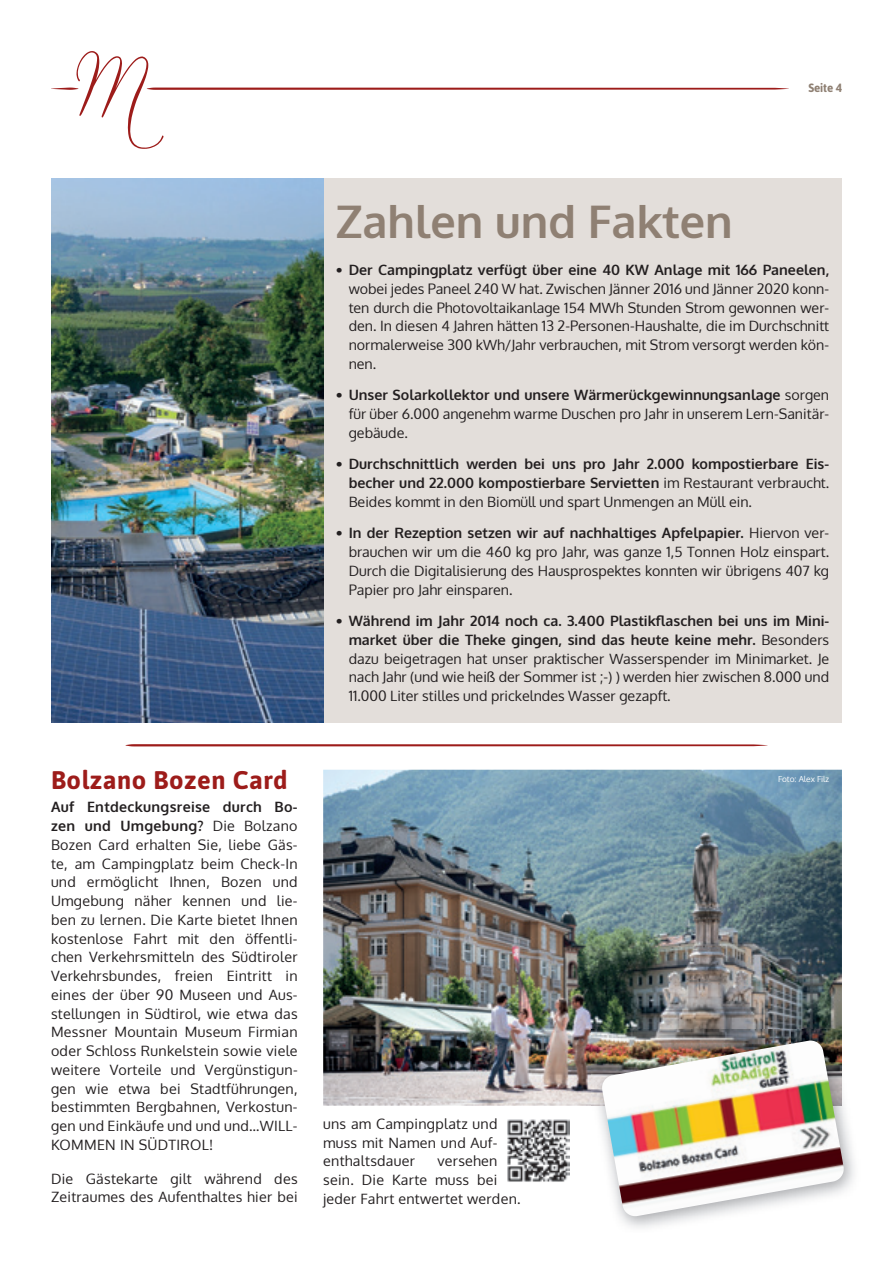
<style>
.page{position:relative;width:893px;height:1263px;background:#fff}
.page>*{position:absolute;margin:0;border:0;box-sizing:border-box;transform-origin:0 0}
.t1{font:700 45px "Oxygen";color:#8f8073}
.t2{font:700 25.5px "Asap";letter-spacing:.02em;color:#9d1c1a}
.t3{font:14.25px/18.8px "Oxygen";letter-spacing:.01em;color:#231f20;text-align:justify}
.t4{font:700 14.25px/18.8px "Oxygen";color:#231f20;text-align:justify}
.t5{font:700 12px "Asap";letter-spacing:-.015em;color:#8f8073}
.t6{font:8.25px "Oxygen";color:#fff}
.s1{font-weight:700}
.s2{font-weight:400}
</style>
<div class="page">
<svg style="left:51px;top:51px;width:738px;height:98px"></svg>
<div style="left:323px;top:179px;width:519px;height:544px;background:#e3deda"></div>
<img style="left:51px;top:179px;width:272px;height:544px">
<img style="left:323px;top:770px;width:519px;height:336px">
<img style="left:507px;top:1119px;width:63px;height:63px">
<img style="left:591px;top:1030px;width:251px;height:76px">
<img style="left:601px;top:1040px;width:244px;height:177px">
<svg style="left:125px;top:744px;width:642px;height:2px"></svg>
<p class="t5" style="left:808px;top:80px;width:35px">Seite 4</p>
<h1 class="t1" style="left:336px;top:193px;width:398px">Zahlen und Fakten</h1>
<p class="t4" style="left:336px;top:261px;width:495px">• Der Campingplatz verfügt über eine 40 KW Anlage mit 166 Paneelen,</p>
<p class="t3" style="left:349px;top:279px;width:482px">wobei jedes Paneel 240 W hat. Zwischen Jänner 2016 und Jänner 2020 konn&shy;ten durch die Photovoltaikanlage 154 MWh Stunden Strom gewonnen wer&shy;den. In diesen 4 Jahren hätten 13 2-Personen-Haushalte, die im Durchschnitt normalerweise 300 kWh/Jahr verbrauchen, mit Strom versorgt werden kön&shy;nen.</p>
<p class="t3" style="left:349px;top:386px;width:482px;text-indent:-13px"><span class="s1">• Unser Solarkollektor und unsere Wärmerückgewinnungsanlage</span> sorgen für über 6.000 angenehm warme Duschen pro Jahr in unserem Lern-Sanitär&shy;gebäude.</p>
<p class="t4" style="left:349px;top:455px;width:482px;text-indent:-13px">• Durchschnittlich werden bei uns pro Jahr 2.000 kompostierbare Eis&shy;becher und 22.000 kompostierbare Servietten <span class="s2">im Restaurant verbraucht.<br>Beides kommt in den Biomüll und spart Unmengen an Müll ein.</span></p>
<p class="t3" style="left:349px;top:524px;width:482px;text-indent:-13px"><span class="s1">• In der Rezeption setzen wir auf nachhaltiges Apfelpapier.</span> Hiervon ver&shy;brauchen wir um die 460 kg pro Jahr, was ganze 1,5 Tonnen Holz einspart.<br>Durch die Digitalisierung des Hausprospektes konnten wir übrigens 407 kg Papier pro Jahr einsparen.</p>
<p class="t3" style="left:349px;top:612px;width:482px;text-indent:-13px"><span class="s1">• Während im Jahr 2014 noch ca. 3.400 Plastikflaschen bei uns im Mini&shy;market über die Theke gingen, sind das heute keine mehr.</span> Besonders dazu beigetragen hat unser praktischer Wasserspender im Minimarket. Je nach Jahr (und wie heiß der Sommer ist ;-) ) werden hier zwischen 8.000 und 11.000 Liter stilles und prickelndes Wasser gezapft.</p>
<h2 class="t2" style="left:51px;top:765px;width:238px">Bolzano Bozen Card</h2>
<p class="t6" style="left:778px;top:774px;width:53px">Foto: Alex Filz</p>
<p class="t3" style="left:51px;top:798px;width:248px"><span class="s1">Auf Entdeckungsreise durch Bo&shy;zen und Umgebung?</span> Die Bolzano Bozen Card erhalten Sie, liebe Gäs&shy;te, am Campingplatz beim Check-In und ermöglicht Ihnen, Bozen und Umgebung näher kennen und lie&shy;ben zu lernen. Die Karte bietet Ihnen kostenlose Fahrt mit den öffentli&shy;chen Verkehrsmitteln des Südtiroler Verkehrsbundes, freien Eintritt in eines der über 90 Museen und Aus&shy;stellungen in Südtirol, wie etwa das Messner Mountain Museum Firmian oder Schloss Runkelstein sowie viele weitere Vorteile und Vergünstigun&shy;gen wie etwa bei Stadtführungen, bestimmten Bergbahnen, Verkostun&shy;gen und Einkäufe und und und…WILL-KOMMEN IN SÜDTIROL!</p>
<p class="t3" style="left:51px;top:1169px;width:248px">Die Gästekarte gilt während des<br>Zeitraumes des Aufenthaltes hier bei</p>
<p class="t3" style="left:323px;top:1114px;width:176px">uns am Campingplatz und muss mit Namen und Auf&shy;enthaltsdauer</p>
<p class="t3" style="left:323px;top:1152px;width:199px;text-align:left;text-indent:114px">versehen sein. Die Karte muss bei jeder Fahrt entwertet werden.</p>
</div>
